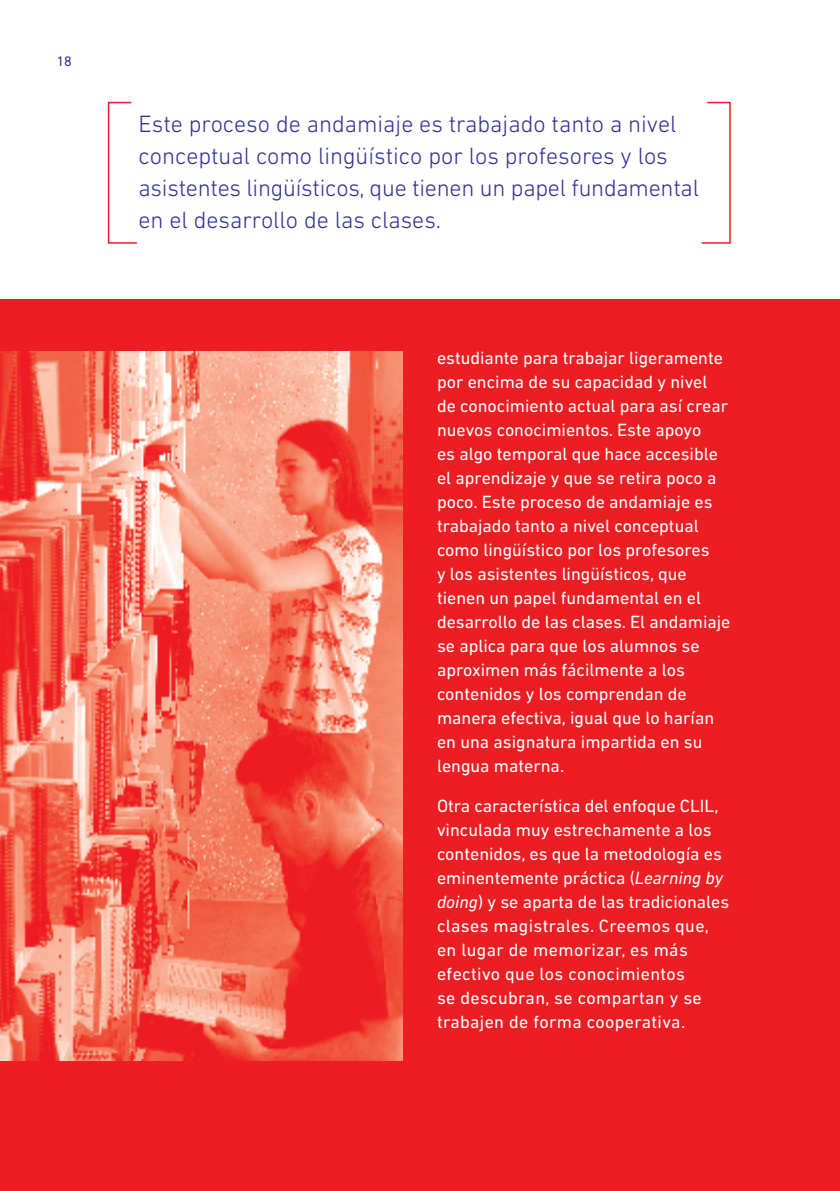
<style>
.page{position:relative;width:840px;height:1191px;background:#fff}
.page>*{position:absolute;margin:0;border:0;box-sizing:border-box;transform-origin:0 0}
.t1{font:300 24px/32px "DIN Next LT Pro";color:#2e3092}
.t2{font:18px/24px "DIN Next LT Pro";color:#fff}
.t3{font:14px "DIN Next LT Pro";color:#2e3092}
.s1{font-style:italic}
</style>
<div class="page">
<div style="left:0;top:300px;width:839px;height:891px;background:#ed1d24"></div>
<svg style="left:107px;top:101px;width:30px;height:143px"></svg>
<svg style="left:701px;top:101px;width:30px;height:143px"></svg>
<img style="left:0;top:351px;width:403px;height:709px">
<p class="t3" style="left:57px;top:53px;width:17px">18</p>
<h1 class="t1" style="left:138px;top:107px;width:561px">Este proceso de andamiaje es trabajado tanto a nivel conceptual como lingüístico por los profesores y los asistentes lingüísticos, que tienen un papel fundamental en el desarrollo de las clases.</h1>
<p class="t2" style="left:437px;top:345px;width:295px">estudiante para trabajar ligeramente por encima de su capacidad y nivel de conocimiento actual para así crear nuevos conocimientos. Este apoyo<br>es algo temporal que hace accesible el aprendizaje y que se retira poco a poco. Este proceso de andamiaje es trabajado tanto a nivel conceptual como lingüístico por los profesores<br>y los asistentes lingüísticos, que tienen un papel fundamental en el desarrollo de las clases. El andamiaje se aplica para que los alumnos se aproximen más fácilmente a los contenidos y los comprendan de manera efectiva, igual que lo harían en una asignatura impartida en su lengua materna.</p>
<p class="t2" style="left:437px;top:793px;width:294px">Otra característica del enfoque CLIL, vinculada muy estrechamente a los contenidos, es que la metodología es eminentemente práctica (<span class="s1">Learning by doing</span>) y se aparta de las tradicionales clases magistrales. Creemos que, en lugar de memorizar, es más efectivo que los conocimientos<br>se descubran, se compartan y se trabajen de forma cooperativa.</p>
</div>
